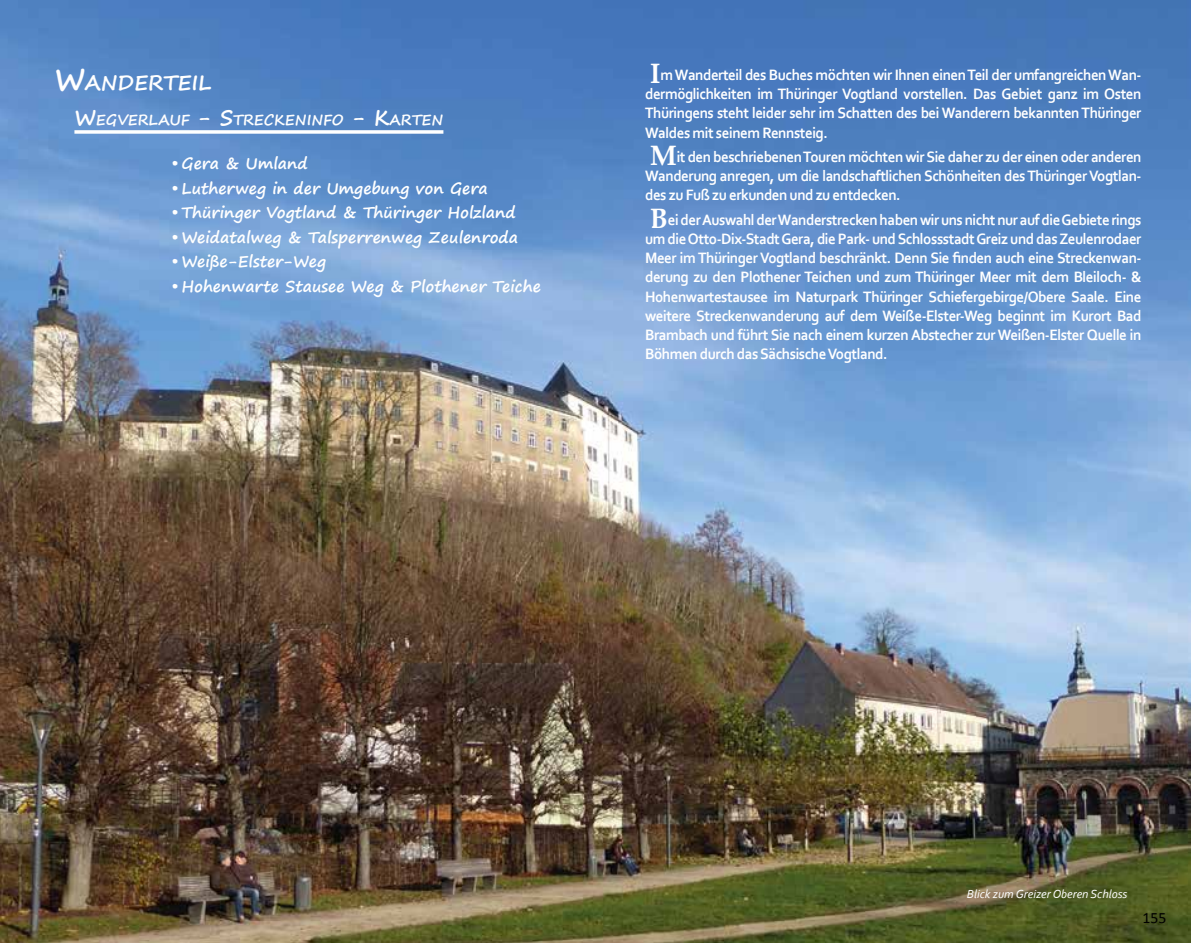
<style>
.page{position:relative;width:1191px;height:943px;background:#fff}
.page>*{position:absolute;margin:0;border:0;box-sizing:border-box;transform-origin:0 0}
.t1{font:700 20.82px "Segoe Print";color:#fff}
.t2{font:700 15.75px/19.2px "Corbel";letter-spacing:-.03em;color:#fff;text-align:justify;scale:.95 1}
.t3{font:700 15.75px "Segoe Print";color:#fff}
.t4{font:15.75px "Calibri";color:#000}
.t5{font:700 14.7px "Segoe Print";color:#fff}
.t6{font:italic 12.25px "Corbel";color:#fff}
.s1{font-size:29.75px}
.s2{font-size:21px}
.s3{font-family:"Book Antiqua";font-size:28px}
</style>
<div class="page">
<img style="left:0;top:0;width:1191px;height:943px">
<svg style="left:74px;top:130px;width:369px;height:4px"></svg>
<h1 class="t1" style="left:55px;top:63px;width:158px"><span class="s1">W</span>ANDERTEIL</h1>
<p class="t5" style="left:74px;top:106px;width:370px"><span class="s2">W</span>EGVERLAUF <span class="s2">- S</span>TRECKENINFO <span class="s2">- K</span>ARTEN</p>
<p class="t3" style="left:172px;top:149px;width:138px">• Gera &amp; Umland</p>
<p class="t3" style="left:172px;top:174px;width:317px">• Lutherweg in der Umgebung von Gera</p>
<p class="t3" style="left:172px;top:198px;width:346px">• Thüringer Vogtland &amp; Thüringer Holzland</p>
<p class="t3" style="left:172px;top:223px;width:348px">• Weidatalweg &amp; Talsperrenweg Zeulenroda</p>
<p class="t3" style="left:172px;top:247px;width:156px">• Weiße-Elster-Weg</p>
<p class="t3" style="left:172px;top:272px;width:371px">• Hohenwarte Stausee Weg &amp; Plothener Teiche</p>
<p class="t2" style="left:645px;top:65px;width:524px;text-indent:5px"><span class="s3">I</span>m Wanderteil des Buches möchten wir Ihnen einen Teil der umfangreichen Wan&shy;dermöglichkeiten im Thüringer Vogtland vorstellen. Das Gebiet ganz im Osten Thüringens steht leider sehr im Schatten des bei Wanderern bekannten Thüringer Waldes mit seinem Rennsteig.</p>
<p class="t2" style="left:645px;top:147px;width:524px;text-indent:5px"><span class="s3">M</span>it den beschriebenen Touren möchten wir Sie daher zu der einen oder anderen Wanderung anregen, um die landschaftlichen Schönheiten des Thüringer Vogtlan&shy;des zu Fuß zu erkunden und zu entdecken.</p>
<p class="t2" style="left:645px;top:209px;width:524px;text-indent:5px"><span class="s3">B</span>ei der Auswahl der Wanderstrecken haben wir uns nicht nur auf die Gebiete rings um die Otto-Dix-Stadt Gera, die Park- und Schlossstadt Greiz und das Zeulenrodaer Meer im Thüringer Vogtland beschränkt. Denn Sie finden auch eine Streckenwan&shy;derung zu den Plothener Teichen und zum Thüringer Meer mit dem Bleiloch- &amp; Hohenwartestausee im Naturpark Thüringer Schiefergebirge/Obere Saale. Eine weitere Streckenwanderung auf dem Weiße-Elster-Weg beginnt im Kurort Bad Brambach und führt Sie nach einem kurzen Abstecher zur Weißen-Elster Quelle in Böhmen durch das Sächsische Vogtland.</p>
<p class="t6" style="left:967px;top:885px;width:162px">Blick zum Greizer Oberen Schloss</p>
<p class="t4" style="left:1142px;top:907px;width:25px">155</p>
</div>
